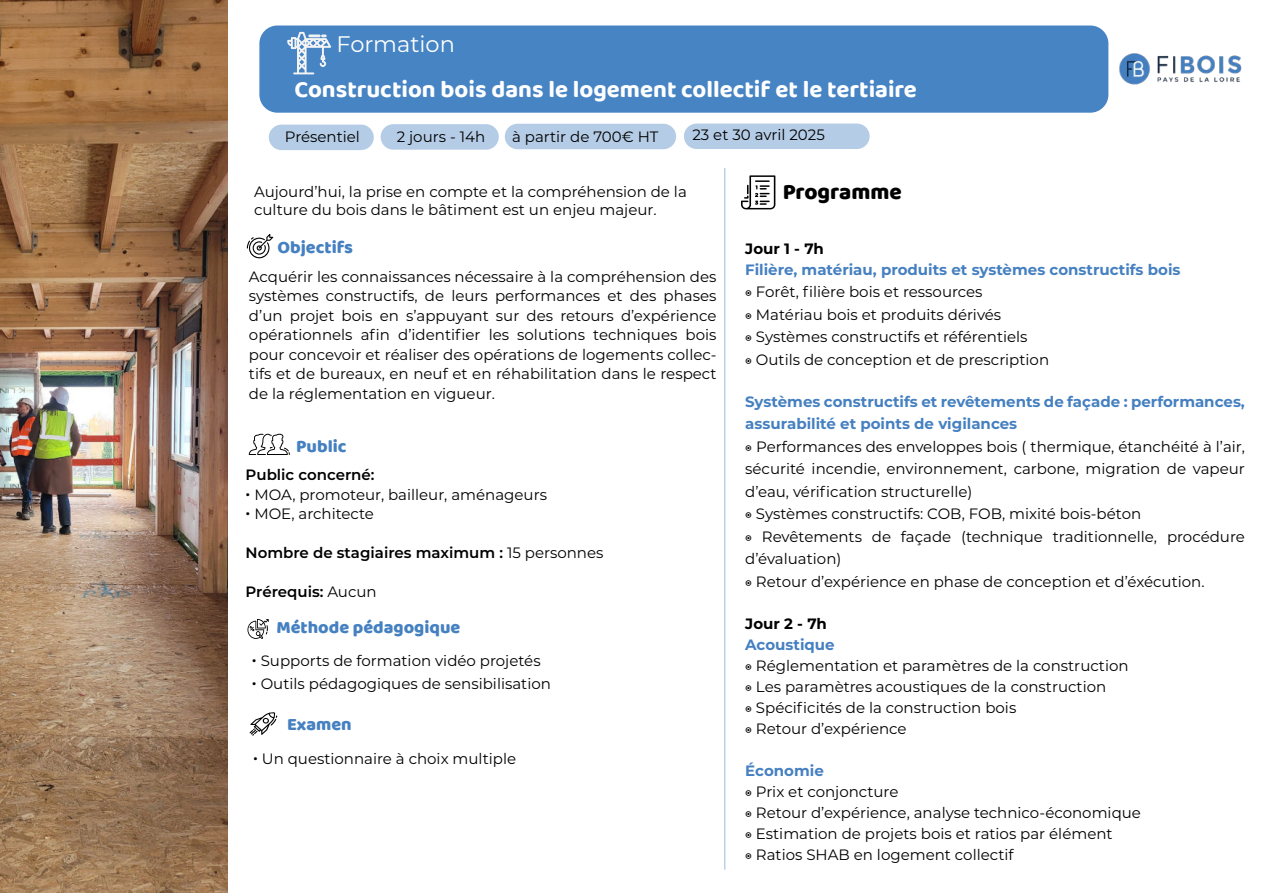
<style>
.page{position:relative;width:1263px;height:893px;background:#fff}
.page>*{position:absolute;margin:0;border:0;box-sizing:border-box;transform-origin:0 0}
.t1{font:700 24px "Baloo 2";color:#fff}
.t2{font:22.5px "Montserrat";color:#fff}
.t3{font:800 22.5px "Baloo 2";color:#000}
.t4{font:800 18px "Baloo 2";color:#4580c1}
.t5{font:15px/22.5px "Montserrat";color:#000}
.t6{font:600 15px "Montserrat";color:#000}
.t7{font:700 15px "Montserrat";color:#000}
.s1{font-weight:700;color:#4580c1}
.s2{font-family:"Minion Pro"}
.s3{font-weight:600}
.s4{font-family:"Montserrat Alternates";font-weight:700}
.s5{font-weight:400}
</style>
<div class="page">
<img style="left:0;top:0;width:227px;height:893px">
<div style="left:259px;top:26px;width:849px;height:87px;background:#4684c4;border-radius:18px"></div>
<svg style="left:287px;top:32px;width:44px;height:42px"></svg>
<div style="left:269px;top:125px;width:105px;height:25px;background:#b5cce6;border-radius:13px"></div>
<div style="left:381px;top:124px;width:118px;height:26px;background:#b5cce6;border-radius:13px"></div>
<div style="left:505px;top:124px;width:171px;height:25px;background:#b5cce6;border-radius:13px"></div>
<svg style="left:249px;top:434px;width:41px;height:21px"></svg>
<svg style="left:247px;top:234px;width:26px;height:24px"></svg>
<svg style="left:741px;top:175px;width:34px;height:34px"></svg>
<hr style="left:724px;top:168px;width:1px;height:702px;background:#4580c1">
<svg style="left:250px;top:712px;width:27px;height:24px"></svg>
<svg style="left:247px;top:619px;width:22px;height:20px"></svg>
<img style="left:1119px;top:53px;width:123px;height:32px">
<div style="left:684px;top:124px;width:186px;height:25px;background:#b5cce6;border-radius:13px"></div>
<h2 class="t2" style="left:336px;top:35px;width:120px">Formation</h2>
<h1 class="t1" style="left:295px;top:79px;width:624px">Construction bois dans le logement collectif et le tertiaire</h1>
<p class="t5" style="left:285px;top:127px;width:77px">Présentiel</p>
<p class="t5" style="left:397px;top:126px;width:90px">2 jours - 14h</p>
<p class="t5" style="left:512px;top:126px;width:148px">à partir de 700€ HT</p>
<p class="t5" style="left:692px;top:125px;width:134px">23 et 30 avril 2025</p>
<p class="t5" style="left:254px;top:184px;width:434px;line-height:18px">Aujourd’hui, la prise en compte et la compréhension de la culture du bois dans le bâtiment est un enjeu majeur.</p>
<h2 class="t3" style="left:783px;top:182px;width:120px">Programme</h2>
<p class="t7" style="left:745px;top:240px;width:80px">Jour 1 - 7h</p>
<p class="t5" style="left:745px;top:259px;width:437px"><span class="s1">Filière, matériau, produits et systèmes constructifs bois </span><span class="s2">◉</span> Forêt, filière bois et ressources<br><span class="s2">◉</span> Matériau bois et produits dérivés<br><span class="s2">◉</span> Systèmes constructifs et référentiels<br><span class="s2">◉</span> Outils de conception et de prescription</p>
<p class="t5" style="left:745px;top:391px;width:501px"><span class="s1">Systèmes constructifs et revêtements de façade : performances, assurabilité et points de vigilances<br></span><span class="s2">◉</span> Performances des enveloppes bois ( thermique, étanchéité à l’air, sécurité incendie, environnement, carbone, migration de vapeur d’eau, vérification structurelle)<br><span class="s2">◉</span> Systèmes constructifs: COB, FOB, mixité bois-béton<br><span class="s2">◉</span> Revêtements de façade (technique traditionnelle, procédure d’évaluation)<br><span class="s2">◉</span> Retour d’expérience en phase de conception et d’éxécution.</p>
<p class="t7" style="left:745px;top:615px;width:83px">Jour 2 - 7h</p>
<p class="t5" style="left:745px;top:635px;width:385px;line-height:21px"><span class="s1">Acoustique<br></span><span class="s2">◉</span> Réglementation et paramètres de la construction <span class="s2">◉</span> Les paramètres acoustiques de la construction<br><span class="s2">◉</span> Spécificités de la construction bois<br><span class="s2">◉</span> Retour d’expérience</p>
<p class="t5" style="left:745px;top:761px;width:397px;line-height:21px"><span class="s1">Économie<br></span><span class="s2">◉</span> Prix et conjoncture<br><span class="s2">◉</span> Retour d’expérience, analyse technico-économique <span class="s2">◉</span> Estimation de projets bois et ratios par élément<br><span class="s2">◉</span> Ratios SHAB en logement collectif</p>
<p class="t4" style="left:277px;top:239px;width:77px">Objectifs</p>
<p class="t5" style="left:249px;top:268px;width:469px;line-height:19.5px;text-align:justify">Acquérir les connaissances nécessaire à la compréhension des systèmes constructifs, de leurs performances et des phases d’un projet bois en s’appuyant sur des retours d’expérience opérationnels afin d’identifier les solutions techniques bois pour concevoir et réaliser des opérations de logements collec&shy;tifs et de bureaux, en neuf et en réhabilitation dans le respect de la réglementation en vigueur.</p>
<p class="t4" style="left:296px;top:438px;width:52px">Public</p>
<p class="t5" style="left:246px;top:466px;width:303px;line-height:19.5px"><span class="s3">Public concerné:<br></span><span class="s4">·</span> MOA, promoteur, bailleur, aménageurs <span class="s4">·</span> MOE, architecte</p>
<p class="t6" style="left:246px;top:545px;width:359px">Nombre de stagiaires maximum : <span class="s5">15 personnes</span></p>
<p class="t6" style="left:246px;top:584px;width:133px">Prérequis: <span class="s5">Aucun</span></p>
<p class="t4" style="left:276px;top:620px;width:186px">Méthode pédagogique</p>
<p class="t5" style="left:252px;top:651px;width:300px"><span class="s4">·</span> Supports de formation vidéo projetés<br><span class="s4">·</span> Outils pédagogiques de sensibilisation</p>
<p class="t4" style="left:287px;top:717px;width:66px">Examen</p>
<p class="t5" style="left:253px;top:749px;width:265px"><span class="s4">·</span> Un questionnaire à choix multiple</p>
</div>
